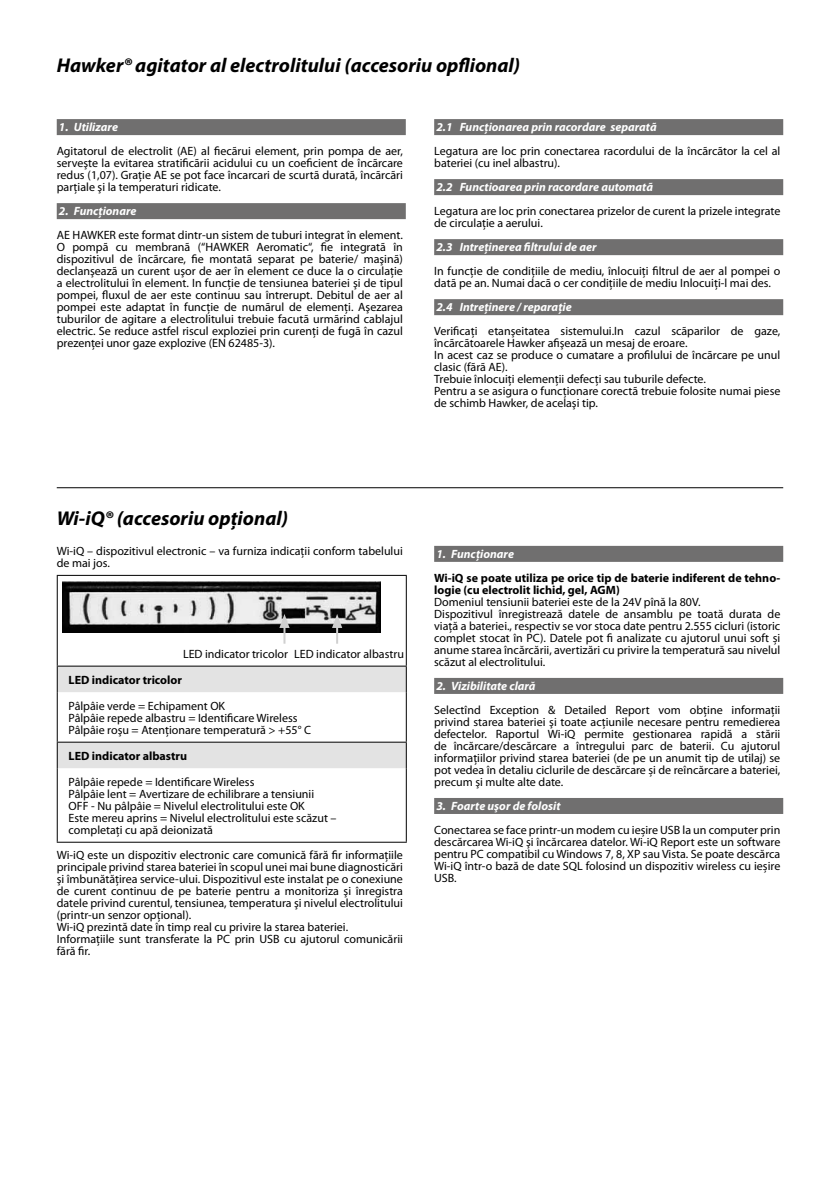
<style>
.page{position:relative;width:840px;height:1191px;background:#fff}
.page>*{position:absolute;margin:0;border:0;box-sizing:border-box;transform-origin:0 0}
.t1{font:italic 700 20px "Myriad Pro";color:#000}
.t2{font:12px/12px "Myriad Pro";color:#000}
.t3{font:italic 700 12px "Myriad Pro";color:#fff}
.t4{font:700 12px/12px "Myriad Pro";color:#000}
</style>
<div class="page">
<div style="left:57px;top:119px;width:348px;height:16px;background:#706f6f"></div>
<div style="left:57px;top:203px;width:348px;height:16px;background:#706f6f"></div>
<div style="left:434px;top:119px;width:348px;height:16px;background:#706f6f"></div>
<div style="left:434px;top:179px;width:348px;height:16px;background:#706f6f"></div>
<div style="left:434px;top:239px;width:348px;height:16px;background:#706f6f"></div>
<div style="left:434px;top:299px;width:348px;height:16px;background:#706f6f"></div>
<hr style="left:57px;top:487px;width:725px;height:1px;background:#000">
<hr style="left:57px;top:575px;width:349px;height:1px;background:#000">
<hr style="left:57px;top:576px;width:1px;height:89px;background:#000">
<hr style="left:405px;top:576px;width:1px;height:89px;background:#000">
<hr style="left:57px;top:768px;width:1px;height:73px;background:#000">
<hr style="left:405px;top:768px;width:1px;height:73px;background:#000">
<hr style="left:57px;top:841px;width:349px;height:1px;background:#000">
<hr style="left:57px;top:665px;width:349px;height:1px;background:#000">
<svg style="left:57px;top:666px;width:349px;height:102px"></svg>
<div style="left:434px;top:546px;width:348px;height:16px;background:#706f6f"></div>
<div style="left:434px;top:678px;width:348px;height:16px;background:#706f6f"></div>
<div style="left:434px;top:798px;width:348px;height:16px;background:#706f6f"></div>
<img style="left:62px;top:581px;width:318px;height:51px">
<svg style="left:279px;top:614px;width:10px;height:29px"></svg>
<svg style="left:332px;top:614px;width:10px;height:29px"></svg>
<h1 class="t1" style="left:57px;top:52px;width:464px">Hawker® agitator al electrolitului (accesoriu opflional)</h1>
<p class="t3" style="left:59px;top:119px;width:61px">1. Utilizare</p>
<p class="t2" style="left:57px;top:145px;width:347px;text-align:justify">Agitatorul de electrolit (AE) al fiecãrui element, prin pompa de aer, serveşte la evitarea stratificãrii acidului cu un coeficient de încãrcare redus (1,07). Graţie AE se pot face încarcari de scurtã duratã, încãrcãri parţiale şi la temperaturi ridicate.</p>
<p class="t3" style="left:59px;top:203px;width:79px">2. Funcţionare</p>
<p class="t2" style="left:57px;top:229px;width:347px;text-align:justify">AE HAWKER este format dintr-un sistem de tuburi integrat în element.<br>O pompã cu membranã (“HAWKER Aeromatic“, fie integratã în dispozitivul de încãrcare, fie montatã separat pe baterie/ maşinã) declanşeazã un curent uşor de aer în element ce duce la o circulaţie a electrolitului în element. In funcţie de tensiunea bateriei şi de tipul pompei, fl uxul de aer este continuu sau întrerupt. Debitul de aer al pompei este adaptat în funcţie de numãrul de elemenţi. Aşezarea tuburilor de agitare a electrolitului trebuie facutã urmãrind cablajul electric. Se reduce astfel riscul exploziei prin curenţi de fugã în cazul prezenţei unor gaze explozive (EN 62485-3).</p>
<p class="t3" style="left:436px;top:119px;width:222px">2.1 Funcţionarea prin racordare separatã</p>
<p class="t2" style="left:434px;top:145px;width:347px">Legatura are loc prin conectarea racordului de la încãrcãtor la cel al bateriei (cu inel albastru).</p>
<p class="t3" style="left:436px;top:179px;width:218px">2.2 Functioarea prin racordare automatã</p>
<p class="t2" style="left:434px;top:205px;width:347px">Legatura are loc prin conectarea prizelor de curent la prizele integrate de circulaţie a aerului.</p>
<p class="t3" style="left:436px;top:239px;width:162px">2.3 Intreţinerea filtrului de aer</p>
<p class="t2" style="left:434px;top:265px;width:347px">In funcţie de condiţiile de mediu, înlocuiţi filtrul de aer al pompei o datã pe an. Numai dacã o cer condiţiile de mediu Inlocuiţi-l mai des.</p>
<p class="t3" style="left:436px;top:299px;width:137px">2.4 Intreţinere / reparaţie</p>
<p class="t2" style="left:434px;top:325px;width:347px">Verificaţi etanşeitatea sistemului.In cazul scãparilor de gaze, încãrcãtoarele Hawker afişeazã un mesaj de eroare.<br>In acest caz se produce o cumatare a profilului de încãrcare pe unul clasic (fãrã AE).<br>Trebuie înlocuiţi elemenţii defecţi sau tuburile defecte.<br>Pentru a se asigura o funcţionare corectã trebuie folosite numai piese de schimb Hawker, de acelaşi tip.</p>
<h1 class="t1" style="left:57px;top:505px;width:233px">Wi-iQ® (accesoriu opţional)</h1>
<p class="t2" style="left:57px;top:544px;width:347px">Wi-iQ – dispozitivul electronic – va furniza indicaţii conform tabelului de mai jos.</p>
<p class="t2" style="left:183px;top:648px;width:222px">LED indicator tricolor LED indicator albastru</p>
<p class="t4" style="left:69px;top:673px;width:8px">LED</p>
<p class="t4" style="left:92px;top:673px;width:91px">indicator tricolor</p>
<p class="t2" style="left:69px;top:699px;width:244px">Pâlpâie verde = Echipament OK<br>Pâlpâie repede albastru = Identificare Wireless<br>Pâlpâie roşu = Atenţionare temperatură &gt; +55° C</p>
<p class="t4" style="left:69px;top:749px;width:8px">LED</p>
<p class="t4" style="left:92px;top:749px;width:96px">indicator albastru</p>
<p class="t2" style="left:69px;top:775px;width:269px">Pâlpâie repede = Identificare Wireless<br>Pâlpâie lent = Avertizare de echilibrare a tensiunii OFF - Nu pâlpâie = Nivelul electrolitului este OK<br>Este mereu aprins = Nivelul electrolitului este scăzut – completaţi cu apă deionizată</p>
<p class="t2" style="left:57px;top:848px;width:347px">Wi-iQ este un dispozitiv electronic care comunică fără fir informaţiile principale privind starea bateriei în scopul unei mai bune diagnosticări şi îmbunătăţirea service-ului. Dispozitivul este instalat pe o conexiune de curent continuu de pe baterie pentru a monitoriza şi înregistra datele privind curentul, tensiunea, temperatura şi nivelul electrolitului (printr-un senzor opţional).<br>Wi-iQ prezintă date în timp real cu privire la starea bateriei.<br>Informaţiile sunt transferate la PC prin USB cu ajutorul comunicării fără fir.</p>
<p class="t3" style="left:436px;top:546px;width:79px">1. Funcționare</p>
<p class="t4" style="left:434px;top:571px;width:347px">Wi-iQ se poate utiliza pe orice tip de baterie indiferent de tehno&shy;logie (cu electrolit lichid, gel, AGM)</p>
<p class="t2" style="left:434px;top:595px;width:347px">Domeniul tensiunii bateriei este de la 24V pînă la 80V.<br>Dispozitivul înregistrează datele de ansamblu pe toată durata de viaţă a bateriei., respectiv se vor stoca date pentru 2.555 cicluri (istoric complet stocat în PC). Datele pot fi analizate cu ajutorul unui soft și anume starea încărcării, avertizări cu privire la temperatură sau nivelul scăzut al electrolitului.</p>
<p class="t3" style="left:436px;top:678px;width:101px">2. Vizibilitate clară</p>
<p class="t2" style="left:434px;top:703px;width:347px;text-align:justify">Selectînd Exception &amp; Detailed Report vom obține informaţii privind starea bateriei şi toate acţiunile necesare pentru remedierea defectelor. Raportul Wi-iQ permite gestionarea rapidă a stării de încărcare/descărcare a întregului parc de baterii. Cu ajutorul informaţiilor privind starea bateriei (de pe un anumit tip de utilaj) se pot vedea în detaliu ciclurile de descărcare și de reîncărcare a bateriei, precum şi multe alte date.</p>
<p class="t3" style="left:436px;top:798px;width:126px">3. Foarte uşor de folosit</p>
<p class="t2" style="left:434px;top:823px;width:347px;text-align:justify">Conectarea se face printr-un modem cu ieșire USB la un computer prin descărcarea Wi-iQ şi încărcarea datelor. Wi-iQ Report este un software pentru PC compatibil cu Windows 7, 8, XP sau Vista. Se poate descărca Wi-iQ într-o bază de date SQL folosind un dispozitiv wireless cu ieșire USB.</p>
</div>
